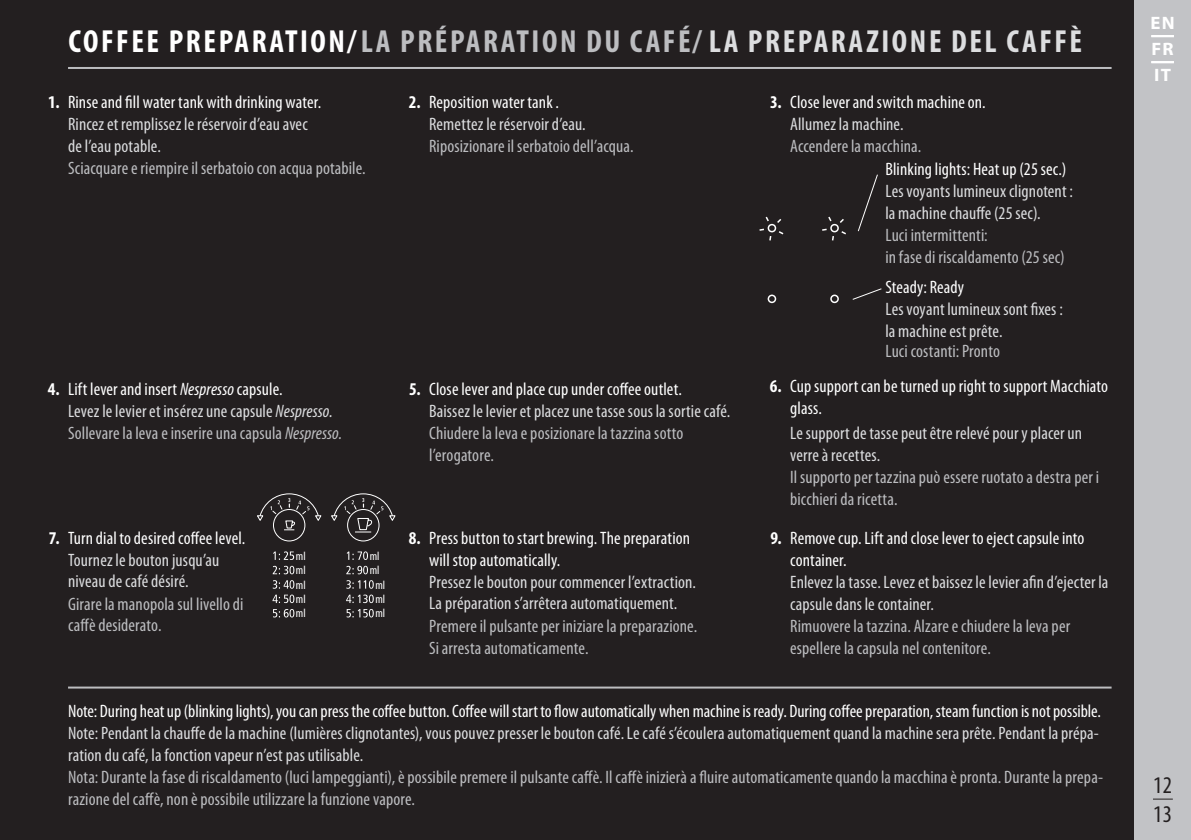
<style>
.page{position:relative;width:1191px;height:840px;background:#fff}
.page>*{position:absolute;margin:0;border:0;box-sizing:border-box;transform-origin:0 0}
.t1{font:condensed 64px/72px "Myriad Pro";color:#fff;text-align:justify}
.t2{font:700 condensed 32px "Myriad Pro";letter-spacing:.08em;color:#dcdddf}
.t3{font:condensed 24px/28.8px "Myriad Pro";color:#231f20}
.t4{font:condensed 18px/21.6px "Myriad Pro";letter-spacing:.005em;color:#dcdddf}
.t5{font:condensed 18px/21.6px "Myriad Pro";letter-spacing:.005em;color:#bcbdc0}
.t6{font:condensed 18px/21.6px "Myriad Pro";letter-spacing:.005em;color:#fff}
.t7{font:700 18px/26px "Myriad Pro";color:#fff;text-align:justify;scale:1.04 1}
.t8{font:condensed 12px/14.4px "Myriad Pro";color:#fff;text-align:justify}
.s1{color:#fff}
.s2{color:#bcbdc0}
.s3{font-weight:700}
.s4{font-style:italic}
</style>
<div class="page">
<div style="left:0;top:0;width:1191px;height:839px;background:#231f20"></div>
<div style="left:1134px;top:0;width:57px;height:839px;background:#c2c3c6"></div>
<svg style="left:822px;top:216px;width:24px;height:25px"></svg>
<svg style="left:759px;top:216px;width:25px;height:25px"></svg>
<svg style="left:767px;top:294px;width:10px;height:9px"></svg>
<svg style="left:273px;top:551px;width:21px;height:8px"></svg>
<svg style="left:273px;top:565px;width:17px;height:9px"></svg>
<svg style="left:289px;top:565px;width:5px;height:9px"></svg>
<svg style="left:273px;top:580px;width:17px;height:8px"></svg>
<svg style="left:289px;top:580px;width:5px;height:8px"></svg>
<svg style="left:272px;top:594px;width:18px;height:8px"></svg>
<svg style="left:289px;top:594px;width:5px;height:8px"></svg>
<svg style="left:273px;top:609px;width:17px;height:8px"></svg>
<svg style="left:289px;top:608px;width:5px;height:9px"></svg>
<svg style="left:347px;top:551px;width:17px;height:8px"></svg>
<svg style="left:363px;top:551px;width:5px;height:8px"></svg>
<svg style="left:346px;top:565px;width:18px;height:9px"></svg>
<svg style="left:363px;top:565px;width:5px;height:9px"></svg>
<svg style="left:346px;top:580px;width:24px;height:8px"></svg>
<svg style="left:369px;top:580px;width:5px;height:8px"></svg>
<svg style="left:346px;top:594px;width:24px;height:8px"></svg>
<svg style="left:369px;top:594px;width:5px;height:8px"></svg>
<svg style="left:346px;top:609px;width:24px;height:8px"></svg>
<svg style="left:369px;top:608px;width:5px;height:9px"></svg>
<svg style="left:257px;top:493px;width:139px;height:48px"></svg>
<hr style="left:68px;top:67px;width:1043px;height:2px;background:#bcbdc0">
<hr style="left:68px;top:686px;width:1043px;height:2px;background:#bcbdc0">
<svg style="left:857px;top:174px;width:21px;height:58px"></svg>
<svg style="left:830px;top:288px;width:52px;height:15px"></svg>
<hr style="left:1151px;top:35px;width:23px;height:2px;background:#fff">
<hr style="left:1151px;top:61px;width:23px;height:2px;background:#fff">
<svg style="left:1153px;top:798px;width:19px;height:1px"></svg>
<h2 class="t2" style="left:68px;top:24px;width:1015px"><span class="s1">COFFEE PREPARATION/</span><span class="s2">LA PRÉPARATION DU CAFÉ/</span>LA PREPARAZIONE DEL CAFFÈ</h2>
<p class="t6" style="left:48px;top:91px;width:275px"><span class="s3">1.</span> Rinse and fill water tank with drinking water.</p>
<p class="t6" style="left:409px;top:91px;width:152px"><span class="s3">2.</span> Reposition water tank .</p>
<p class="t6" style="left:770px;top:91px;width:217px"><span class="s3">3.</span> Close lever and switch machine on.</p>
<p class="t4" style="left:68px;top:113px;width:241px">Rincez et remplissez le réservoir d’eau avec de l’eau potable.</p>
<p class="t4" style="left:429px;top:114px;width:158px">Remettez le réservoir d’eau.</p>
<p class="t5" style="left:429px;top:136px;width:206px">Riposizionare il serbatoio dell’acqua.</p>
<p class="t4" style="left:790px;top:113px;width:115px">Allumez la machine.</p>
<p class="t5" style="left:790px;top:135px;width:133px">Accendere la macchina.</p>
<p class="t5" style="left:68px;top:157px;width:299px">Sciacquare e riempire il serbatoio con acqua potabile.</p>
<p class="t6" style="left:885px;top:158px;width:182px">Blinking lights: Heat up (25 sec.)</p>
<p class="t4" style="left:885px;top:180px;width:189px">Les voyants lumineux clignotent : la machine chauffe (25 sec).</p>
<p class="t5" style="left:885px;top:224px;width:181px">Luci intermittenti:<br>in fase di riscaldamento (25 sec)</p>
<p class="t6" style="left:48px;top:379px;width:236px"><span class="s3">4.</span> Lift lever and insert <span class="s4">Nespresso</span> capsule.</p>
<p class="t6" style="left:409px;top:379px;width:274px"><span class="s3">5.</span> Close lever and place cup under coffee outlet.</p>
<p class="t4" style="left:68px;top:400px;width:266px">Levez le levier et insérez une capsule <span class="s4">Nespresso.</span></p>
<p class="t4" style="left:429px;top:400px;width:303px">Baissez le levier et placez une tasse sous la sortie café.</p>
<p class="t5" style="left:68px;top:422px;width:276px">Sollevare la leva e inserire una capsula <span class="s4">Nespresso.</span></p>
<p class="t5" style="left:429px;top:422px;width:256px">Chiudere la leva e posizionare la tazzina sotto l’erogatore.</p>
<p class="t6" style="left:49px;top:527px;width:198px"><span class="s3">7.</span> Turn dial to desired coffee level.</p>
<p class="t4" style="left:68px;top:549px;width:153px">Tournez le bouton jusqu’au niveau de café désiré.</p>
<p class="t5" style="left:68px;top:593px;width:177px">Girare la manopola sul livello di caffè desiderato.</p>
<p class="t8" style="left:296px;top:548px;width:11px">ml ml ml ml ml</p>
<p class="t8" style="left:370px;top:548px;width:17px;text-align:center">ml ml ml ml ml</p>
<p class="t6" style="left:429px;top:527px;width:262px;text-indent:-20px"><span class="s3">8.</span> Press button to start brewing. The preparation will stop automatically.</p>
<p class="t4" style="left:429px;top:571px;width:268px">Pressez le bouton pour commencer l’extraction.<br>La préparation s’arrêtera automatiquement.</p>
<p class="t5" style="left:429px;top:615px;width:269px">Premere il pulsante per iniziare la preparazione.<br>Si arresta automaticamente.</p>
<p class="t6" style="left:885px;top:276px;width:80px">Steady: Ready</p>
<h1 class="t1" style="left:855px;top:277px;width:53px">ml ml ml ml ml</h1>
<p class="t4" style="left:885px;top:298px;width:179px">Les voyant lumineux sont fixes : la machine est prête.</p>
<p class="t5" style="left:885px;top:340px;width:116px">Luci costanti: Pronto</p>
<p class="t6" style="left:790px;top:376px;width:319px;text-indent:-20px"><span class="s3">6.</span> Cup support can be turned up right to support Macchiato glass.</p>
<p class="t4" style="left:790px;top:422px;width:293px">Le support de tasse peut être relevé pour y placer un verre à recettes.</p>
<p class="t5" style="left:790px;top:466px;width:310px">Il supporto per tazzina può essere ruotato a destra per i bicchieri da ricetta.</p>
<p class="t6" style="left:790px;top:527px;width:296px;text-indent:-20px"><span class="s3">9.</span> Remove cup. Lift and close lever to eject capsule into container.</p>
<p class="t4" style="left:790px;top:571px;width:320px">Enlevez la tasse. Levez et baissez le levier afin d’ejecter la capsule dans le container.</p>
<p class="t5" style="left:790px;top:615px;width:281px">Rimuovere la tazzina. Alzare e chiudere la leva per espellere la capsula nel contenitore.</p>
<p class="t6" style="left:68px;top:700px;width:1034px">Note: During heat up (blinking lights), you can press the coffee button. Coffee will start to flow automatically when machine is ready. During coffee preparation, steam function is not possible.</p>
<p class="t4" style="left:68px;top:722px;width:1032px">Note: Pendant la chauffe de la machine (lumières clignotantes), vous pouvez presser le bouton café. Le café s’écoulera automatiquement quand la machine sera prête. Pendant la prépa&shy;ration du café, la fonction vapeur n’est pas utilisable.</p>
<p class="t5" style="left:68px;top:766px;width:1036px">Nota: Durante la fase di riscaldamento (luci lampeggianti), è possibile premere il pulsante caffè. Il caffè inizierà a fluire automaticamente quando la macchina è pronta. Durante la prepa&shy;razione del caffè, non è possibile utilizzare la funzione vapore.</p>
<p class="t7" style="left:1150px;top:10px;width:25px">EN FR IT</p>
<h3 class="t3" style="left:1153px;top:770px;width:20px">12<br>13</h3>
</div>
